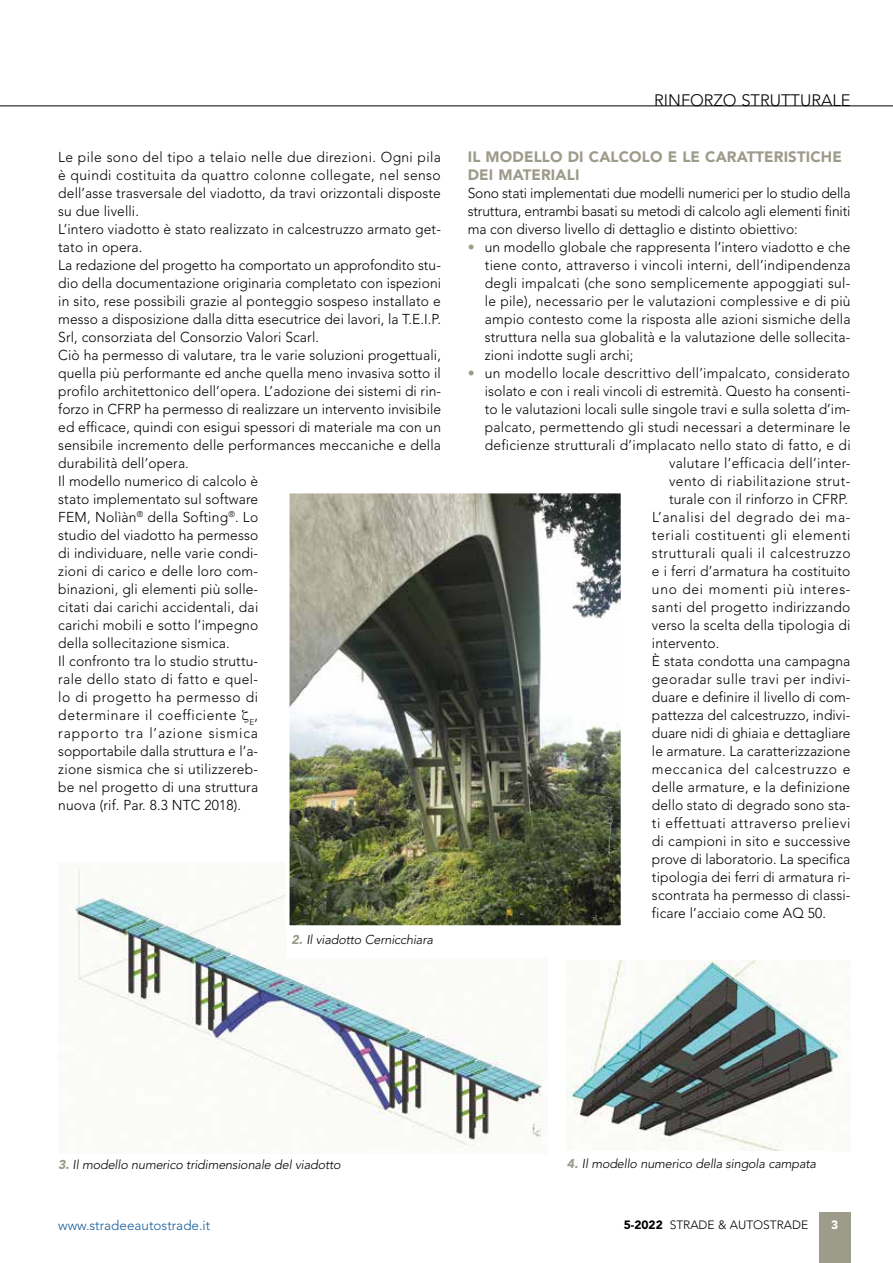
<style>
.page{position:relative;width:893px;height:1263px;background:#fff}
.page>*{position:absolute;margin:0;border:0;box-sizing:border-box;transform-origin:0 0}
.t1{font:300 16.5px "Avenir";color:#000}
.t2{font:900 15px/18px "Avenir";letter-spacing:.01em;color:#9d9b8a}
.t3{font:300 14.25px/18px "Avenir";letter-spacing:.01em;color:#000;text-align:justify}
.t4{font:300 14.25px "Avenir";letter-spacing:.04em;color:#000}
.t5{font:300 14.25px "Avenir";letter-spacing:.035em;color:#000}
.t6{font:300 14.25px "Avenir";letter-spacing:.05em;color:#000}
.t7{font:300 14.25px "Avenir";letter-spacing:.045em;color:#000}
.t8{font:300 14.25px "Avenir";letter-spacing:.055em;color:#000}
.t9{font:300 13.5px "Avenir";color:#165b9a}
.t10{font:italic 300 12.75px "Avenir";letter-spacing:-.015em;color:#000}
.t11{font:300 12px "Avenir";color:#000}
.t12{font:900 12px "Avenir";color:#fff}
.s1{color:#9d9b8a}
.s2{font-weight:900;color:#9d9b8a}
.s3{font-weight:900}
</style>
<div class="page">
<hr style="left:0;top:106px;width:893px;height:1px;background:#000">
<div style="left:819px;top:1212px;width:31px;height:51px;background:#9d9b8a"></div>
<img style="left:75px;top:870px;width:467px;height:278px">
<img style="left:567px;top:961px;width:275px;height:190px">
<img style="left:290px;top:494px;width:330px;height:431px">
<div style="left:285px;top:489px;width:340px;height:441px;border:4px solid #fff"></div>
<div style="left:287px;top:927px;width:334px;height:31px;background:#fff"></div>
<p class="t1" style="left:654px;top:90px;width:198px">RINFORZO STRUTTURALE</p>
<p class="t3" style="left:58px;top:148px;width:384px;text-align:left">Le pile sono del tipo a telaio nelle due direzioni. Ogni pila è quindi costituita da quattro colonne collegate, nel senso dell’asse trasversale del viadotto, da travi orizzontali disposte su due livelli.<br>L’intero viadotto è stato realizzato in calcestruzzo armato get&shy;tato in opera.<br>La redazione del progetto ha comportato un approfondito stu&shy;dio della documentazione originaria completato con ispezioni in sito, rese possibili grazie al ponteggio sospeso installato e messo a disposizione dalla ditta esecutrice dei lavori, la T.E.I.P.<br>Srl, consorziata del Consorzio Valori Scarl.<br>Ciò ha permesso di valutare, tra le varie soluzioni progettuali, quella più performante ed anche quella meno invasiva sotto il profilo architettonico dell’opera. L’adozione dei sistemi di rin&shy;forzo in CFRP ha permesso di realizzare un intervento invisibile ed efficace, quindi con esigui spessori di materiale ma con un sensibile incremento delle performances meccaniche e della durabilità dell’opera.<br>Il modello numerico di calcolo è<br>stato implementato sul software<br>FEM, Nolìàn<sup>®</sup> della Softing<sup>®</sup>. Lo<br>studio del viadotto ha permesso<br>di individuare, nelle varie condi-<br>zioni di carico e delle loro com-<br>binazioni, gli elementi più solle-<br>citati dai carichi accidentali, dai<br>carichi mobili e sotto l’impegno<br>della sollecitazione sismica.<br>Il confronto tra lo studio struttu-<br>rale dello stato di fatto e quel-<br>lo di progetto ha permesso di<br>determinare il coefficiente <sub>E</sub>,<br>rapporto tra l’azione sismica<br>sopportabile dalla struttura e l’a-<br>zione sismica che si utilizzereb-<br>be nel progetto di una struttura<br>nuova (rif. Par. 8.3 NTC 2018).</p>
<p class="t2" style="left:468px;top:148px;width:376px">IL MODELLO DI CALCOLO E LE CARATTERISTICHE<br>DEI MATERIALI</p>
<p class="t3" style="left:468px;top:184px;width:384px">Sono stati implementati due modelli numerici per lo studio della struttura, entrambi basati su metodi di calcolo agli elementi finiti ma con diverso livello di dettaglio e distinto obiettivo:</p>
<p class="t3" style="left:485px;top:238px;width:367px;text-indent:-17px"><span class="s1">•</span> un modello globale che rappresenta l’intero viadotto e che tiene conto, attraverso i vincoli interni, dell’indipendenza degli impalcati (che sono semplicemente appoggiati sul&shy;le pile), necessario per le valutazioni complessive e di più ampio contesto come la risposta alle azioni sismiche della struttura nella sua globalità e la valutazione delle sollecita&shy;zioni indotte sugli archi;</p>
<p class="t3" style="left:468px;top:364px;width:384px"><span class="s1">•</span> un modello locale descrittivo dell’impalcato, considerato</p>
<p class="t3" style="left:485px;top:382px;width:367px">isolato e con i reali vincoli di estremità. Questo ha consenti-</p>
<p class="t3" style="left:485px;top:400px;width:367px">to le valutazioni locali sulle singole travi e sulla soletta d’im-</p>
<p class="t3" style="left:485px;top:418px;width:367px">palcato, permettendo gli studi necessari a determinare le</p>
<p class="t3" style="left:485px;top:436px;width:367px">deficienze strutturali d’implacato nello stato di fatto, e di</p>
<p class="t3" style="left:669px;top:454px;width:183px">valutare l’efficacia dell’inter-</p>
<p class="t5" style="left:669px;top:473px;width:183px">vento di riabilitazione strut-</p>
<p class="t3" style="left:669px;top:490px;width:181px">turale con il rinforzo in CFRP.</p>
<p class="t6" style="left:652px;top:509px;width:200px">L’analisi del degrado dei ma-</p>
<p class="t7" style="left:652px;top:527px;width:200px">teriali costituenti gli elementi</p>
<p class="t4" style="left:652px;top:545px;width:200px">strutturali quali il calcestruzzo</p>
<p class="t3" style="left:652px;top:562px;width:200px">e i ferri d’armatura ha costituito</p>
<p class="t6" style="left:652px;top:581px;width:200px">uno dei momenti più interes-</p>
<p class="t3" style="left:652px;top:598px;width:200px">santi del progetto indirizzando</p>
<p class="t3" style="left:652px;top:616px;width:200px">verso la scelta della tipologia di</p>
<p class="t3" style="left:652px;top:634px;width:69px">intervento.</p>
<p class="t3" style="left:652px;top:652px;width:200px">È stata condotta una campagna</p>
<p class="t5" style="left:652px;top:671px;width:200px">georadar sulle travi per indivi-</p>
<p class="t3" style="left:652px;top:688px;width:200px">duare e definire il livello di com-</p>
<p class="t3" style="left:652px;top:706px;width:200px">pattezza del calcestruzzo, indivi-</p>
<p class="t3" style="left:652px;top:724px;width:200px">duare nidi di ghiaia e dettagliare</p>
<p class="t3" style="left:652px;top:742px;width:200px">le armature. La caratterizzazione</p>
<p class="t8" style="left:652px;top:761px;width:200px">meccanica del calcestruzzo e</p>
<p class="t3" style="left:652px;top:778px;width:200px">delle armature, e la definizione</p>
<p class="t3" style="left:652px;top:796px;width:200px">dello stato di degrado sono sta-</p>
<p class="t4" style="left:652px;top:815px;width:200px">ti effettuati attraverso prelievi</p>
<p class="t3" style="left:652px;top:832px;width:200px">di campioni in sito e successive</p>
<p class="t3" style="left:652px;top:850px;width:200px">prove di laboratorio. La specifica</p>
<p class="t3" style="left:652px;top:868px;width:200px">tipologia dei ferri di armatura ri-</p>
<p class="t3" style="left:652px;top:886px;width:200px">scontrata ha permesso di classi-</p>
<p class="t3" style="left:652px;top:904px;width:176px">ficare l’acciaio come AQ 50.</p>
<p class="t10" style="left:291px;top:932px;width:143px"><span class="s2">2.</span> Il viadotto Cernicchiara</p>
<p class="t10" style="left:58px;top:1157px;width:284px"><span class="s2">3.</span> Il modello numerico tridimensionale del viadotto</p>
<p class="t10" style="left:567px;top:1156px;width:251px"><span class="s2">4.</span> Il modello numerico della singola campata</p>
<p class="t9" style="left:58px;top:1217px;width:154px">www.stradeeautostrade.it</p>
<p class="t11" style="left:624px;top:1217px;width:186px"><span class="s3">5-2022</span> STRADE &amp; AUTOSTRADE</p>
<p class="t12" style="left:831px;top:1217px;width:9px">3</p>
</div>
